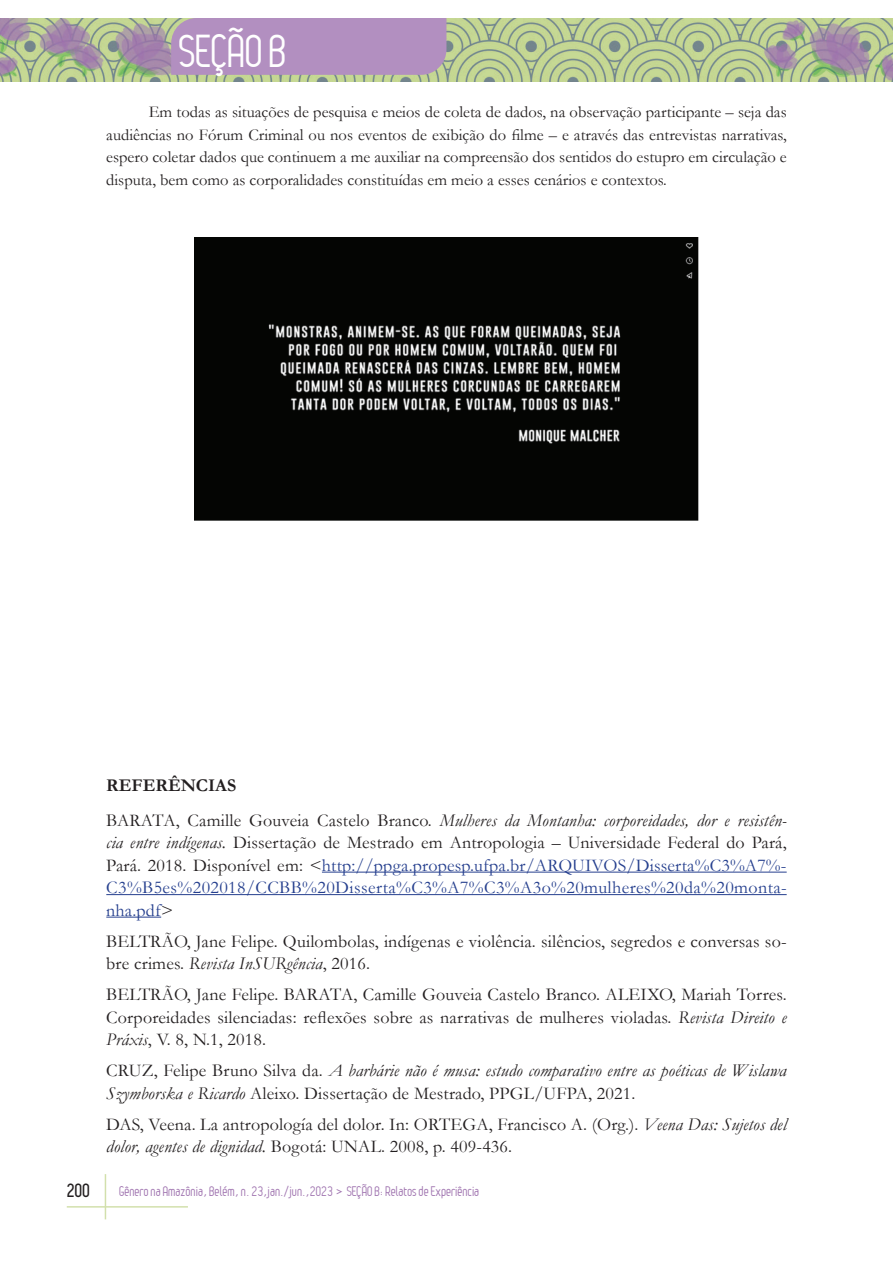
<style>
.page{position:relative;width:893px;height:1263px;background:#fff}
.page>*{position:absolute;margin:0;border:0;box-sizing:border-box;transform-origin:0 0}
.t1{font:45px "Leger";letter-spacing:-.01em;color:#fff}
.t2{font:18px/22.5px "Garamond";letter-spacing:.01em;color:#231f20}
.t3{font:italic 18px/35.2px "Garamond";letter-spacing:.01em;color:#231f20}
.t4{font:18px/22.5px "Garamond";letter-spacing:.025em;color:#253f8e;text-align:justify}
.t5{font:700 18px "Leger";color:#231f20}
.t6{font:16.5px/22.5px "Garamond";color:#231f20;text-align:justify}
.t7{font:13.5px "Leger";color:#9f73af}
.s1{font-weight:700;font-style:normal}
.s2{font-style:normal}
.s3{font-style:italic;color:#231f20}
.s4{color:#231f20}
.s5{font-style:italic}
</style>
<div class="page">
<hr style="left:105px;top:1174px;width:1px;height:45px;background:#d2e0ac">
<hr style="left:67px;top:1206px;width:121px;height:1px;background:#d2e0ac">
<img style="left:0;top:18px;width:893px;height:64px">
<div style="left:171px;top:18px;width:275px;height:57px;background:#b28fc0"></div>
<hr style="left:322px;top:872px;width:465px;height:1px;background:#253f8e">
<hr style="left:106px;top:894px;width:681px;height:1px;background:#253f8e">
<hr style="left:106px;top:917px;width:55px;height:1px;background:#253f8e">
<img style="left:194px;top:237px;width:505px;height:284px">
<h1 class="t1" style="left:179px;top:26px;width:110px">SEÇÃO B</h1>
<p class="t6" style="left:106px;top:100px;width:682px;text-indent:43px">Em todas as situações de pesquisa e meios de coleta de dados, na observação participante – seja das audiências no Fórum Criminal ou nos eventos de exibição do filme – e através das entrevistas narrativas, espero coletar dados que continuem a me auxiliar na compreensão dos sentidos do estupro em circulação e disputa, bem como as corporalidades constituídas em meio a esses cenários e contextos.</p>
<p class="t3" style="left:106px;top:767px;width:682px"><span class="s1">REFERÊNCIAS<br></span><span class="s2">BARATA, Camille Gouveia Castelo Branco.</span> Mulheres da Montanha: corporeidades, dor e resistên-</p>
<p class="t4" style="left:106px;top:831px;width:682px"><span class="s3">cia entre indígenas.</span> <span class="s4">Dissertação de Mestrado em Antropologia – Universidade Federal do Pará, Pará. 2018. Disponível em: &lt;</span>http://ppga.propesp.ufpa.br/ARQUIVOS/Disserta%C3%A7%- C3%B5es%202018/CCBB%20Disserta%C3%A7%C3%A3o%20mulheres%20da%20monta&shy;nha.pdf<span class="s4">&gt;</span></p>
<p class="t2" style="left:106px;top:929px;width:682px">BELTRÃO, Jane Felipe. Quilombolas, indígenas e violência. silêncios, segredos e conversas so&shy;bre crimes. <span class="s5">Revista InSURgência</span>, 2016.</p>
<p class="t2" style="left:106px;top:983px;width:682px;text-align:justify">BELTRÃO, Jane Felipe. BARATA, Camille Gouveia Castelo Branco. ALEIXO, Mariah Torres.<br>Corporeidades silenciadas: reflexões sobre as narrativas de mulheres violadas. <span class="s5">Revista Direito e Práxis</span>, V. 8, N.1, 2018.</p>
<p class="t3" style="left:106px;top:1059px;width:682px;line-height:22.5px"><span class="s2">CRUZ, Felipe Bruno Silva da.</span> A barbárie não é musa: estudo comparativo entre as poéticas de Wislawa<br>Szymborska e Ricardo <span class="s2">Aleixo. Dissertação de Mestrado, PPGL/UFPA, 2021.</span></p>
<p class="t2" style="left:106px;top:1112px;width:682px">DAS, Veena. La antropología del dolor. In: ORTEGA, Francisco A. (Org.). <span class="s5">Veena Das: Sujetos del dolor, agentes de dignidad.</span> Bogotá: UNAL. 2008, p. 409-436.</p>
<p class="t5" style="left:67px;top:1180px;width:25px">200</p>
<p class="t7" style="left:119px;top:1183px;width:362px">Gênero na Amazônia, Belém, n. 23,jan./jun.,2023 &gt; SEÇÃO B: Relatos de Experiência</p>
</div>
